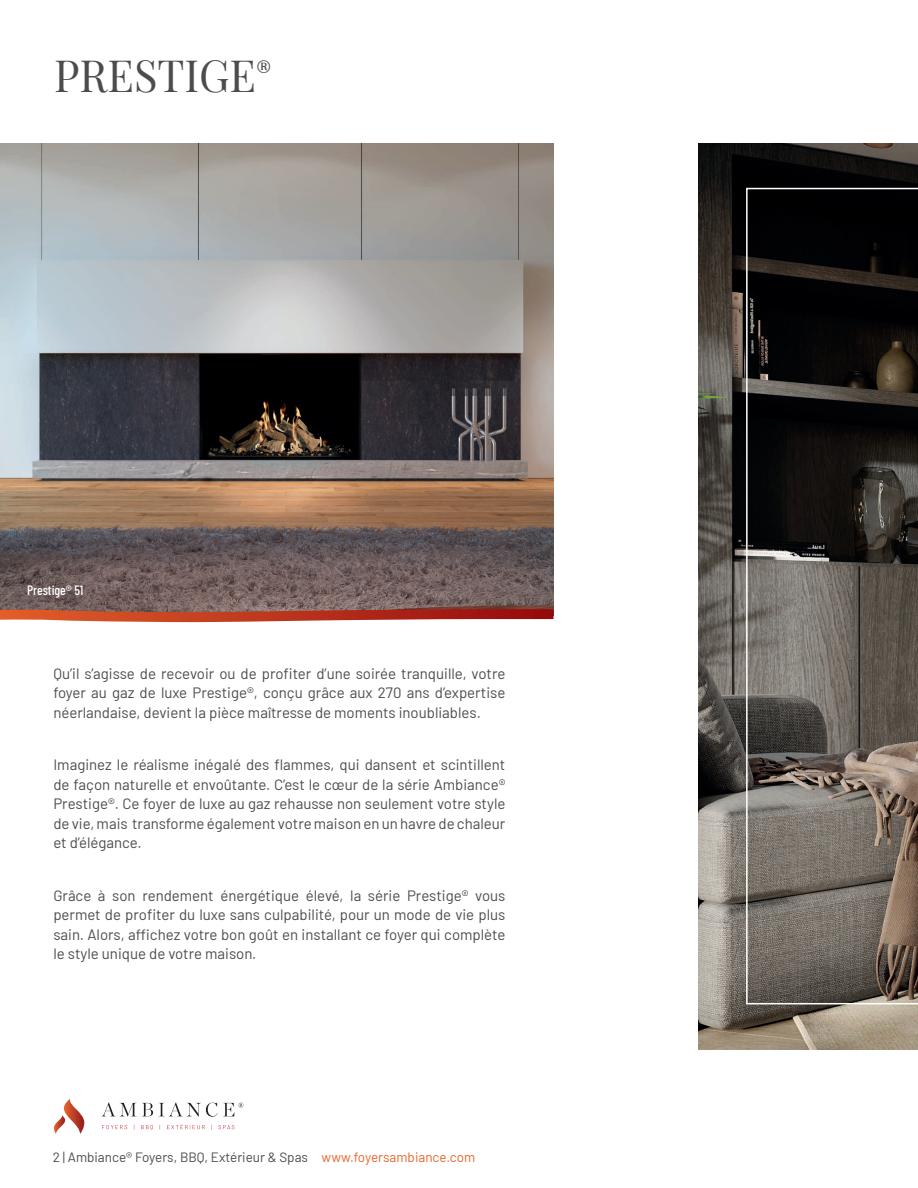
<style>
.page{position:relative;width:918px;height:1188px;background:#fff}
.page>*{position:absolute;margin:0;border:0;box-sizing:border-box;transform-origin:0 0}
.t1{font:43.5px "Playfair Display";color:#4b4c4d}
.t2{font:15px/19.5px "Barlow";color:#4b4c4d;text-align:justify}
.t3{font:13.5px "Barlow";color:#4b4c4d}
.t4{font:500 13.5px "Barlow Condensed";color:#fff}
.s1{color:#ea642b}
</style>
<div class="page">
<svg style="left:54px;top:1099px;width:30px;height:35px"></svg>
<svg style="left:102px;top:1102px;width:141px;height:15px"></svg>
<svg style="left:102px;top:1125px;width:25px;height:4px"></svg>
<svg style="left:141px;top:1125px;width:12px;height:5px"></svg>
<svg style="left:167px;top:1124px;width:38px;height:5px"></svg>
<svg style="left:218px;top:1125px;width:16px;height:4px"></svg>
<img style="left:0;top:143px;width:554px;height:466px">
<svg style="left:0;top:609px;width:554px;height:13px;background:#bc533f"></svg>
<img style="left:699px;top:143px;width:219px;height:907px">
<svg style="left:746px;top:188px;width:172px;height:816px;background:#48433e"></svg>
<h1 class="t1" style="left:54px;top:42px;width:219px">PRESTIGE<sup>®</sup></h1>
<p class="t4" style="left:27px;top:581px;width:58px">Prestige® 51</p>
<p class="t2" style="left:53px;top:663px;width:454px">Qu’il s’agisse de recevoir ou de profiter d’une soirée tranquille, votre foyer au gaz de luxe Prestige®, conçu grâce aux 270 ans d’expertise néerlandaise, devient la pièce maîtresse de moments inoubliables.</p>
<p class="t2" style="left:53px;top:754px;width:454px">Imaginez le réalisme inégalé des flammes, qui dansent et scintillent de façon naturelle et envoûtante. C’est le cœur de la série Ambiance® Prestige®. Ce foyer de luxe au gaz rehausse non seulement votre style de vie, mais transforme également votre maison en un havre de chaleur et d’élégance.</p>
<p class="t2" style="left:53px;top:885px;width:454px">Grâce à son rendement énergétique élevé, la série Prestige® vous permet de profiter du luxe sans culpabilité, pour un mode de vie plus sain. Alors, affichez votre bon goût en installant ce foyer qui complète le style unique de votre maison.</p>
<p class="t3" style="left:53px;top:1147px;width:424px">2 | Ambiance® Foyers, BBQ, Extérieur &amp; Spas <span class="s1">www.foyersambiance.com</span></p>
</div>
